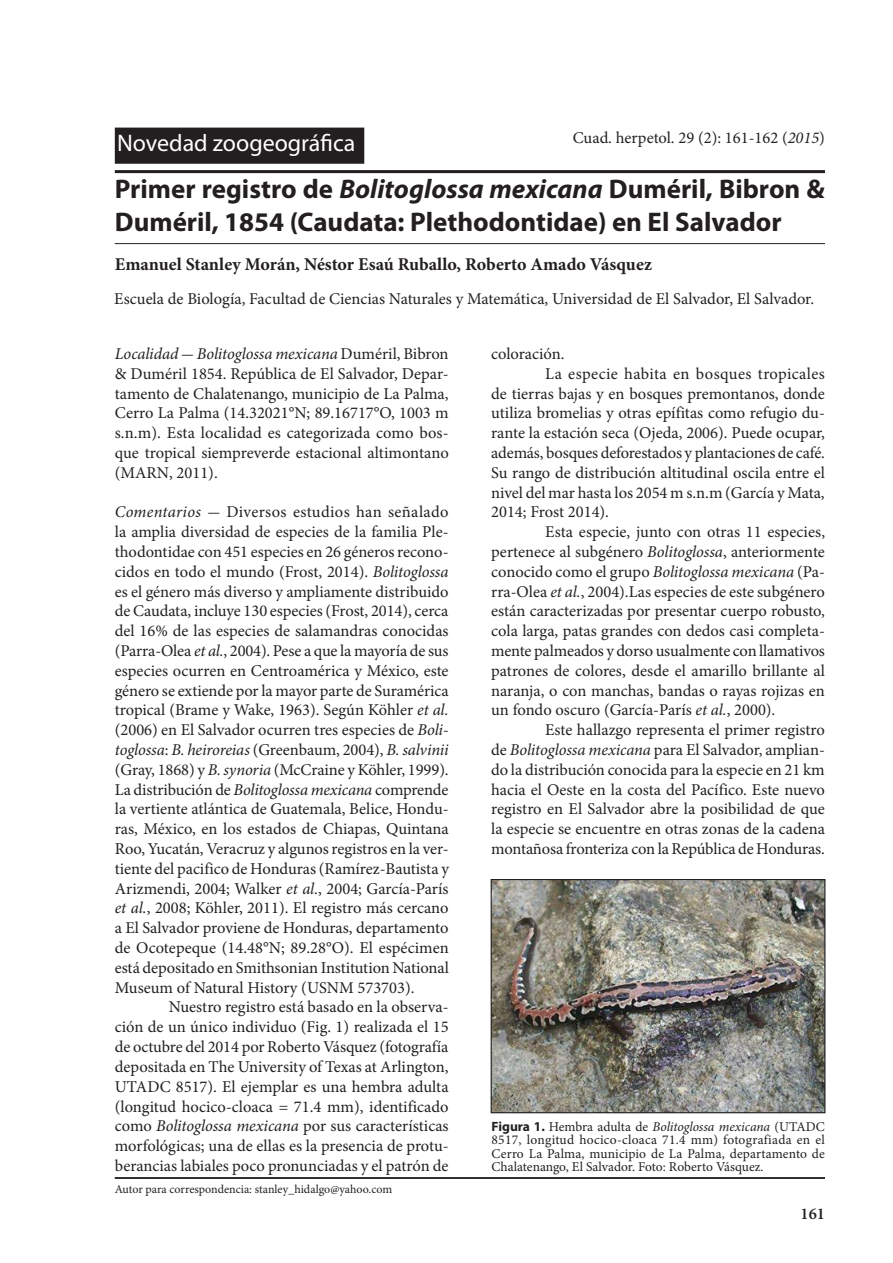
<style>
.page{position:relative;width:893px;height:1263px;background:#fff}
.page>*{position:absolute;margin:0;border:0;box-sizing:border-box;transform-origin:0 0}
.Título{font:700 27px/32.4px "Myriad Pro";color:#231f20}
.Sección{font:24px "Myriad Pro";color:#fff}
.Autores{font:700 18px "Minion Pro";color:#231f20}
.C__de_texto{font:16.5px/19.8px "Minion Pro";letter-spacing:-.005em;color:#231f20;text-align:justify}
.Direcciones{font:16.5px "Minion Pro";color:#231f20}
.t1{font:600 16.5px "Minion Pro";color:#231f20}
.Resumen{font:13.5px/13.5px "Minion Pro";color:#231f20;text-align:justify}
.Correspondencia{font:12px "Minion Pro";color:#231f20}
.s1{font-style:italic}
.s2{font-family:"Myriad Pro";font-weight:700}
</style>
<div class="page">
<div style="left:116px;top:128px;width:248px;height:35px;background:#231f20"></div>
<div style="left:115px;top:128px;width:249px;height:36px;border:2px solid #231f20"></div>
<hr style="left:115px;top:170px;width:710px;height:3px;background:#231f20">
<hr style="left:115px;top:1177px;width:710px;height:1px;background:#231f20">
<hr style="left:115px;top:1178px;width:710px;height:1px;background:#231f20">
<hr style="left:115px;top:243px;width:710px;height:1px;background:#231f20">
<img style="left:493px;top:881px;width:330px;height:230px">
<div style="left:491px;top:879px;width:334px;height:234px;border:1px solid #231f20"></div>
<p class="Sección" style="left:117px;top:128px;width:240px">Novedad zoogeográfica</p>
<p class="C__de_texto" style="left:573px;top:128px;width:254px">Cuad. herpetol. 29 (2): 161-162 (<span class="s1">2015</span>)</p>
<p class="Título" style="left:115px;top:172px;width:712px">Primer registro de <span class="s1">Bolitoglossa mexicana</span> Duméril, Bibron &amp;<br>Duméril, 1854 (Caudata: Plethodontidae) en El Salvador</p>
<p class="Autores" style="left:115px;top:252px;width:539px">Emanuel Stanley Morán, Néstor Esaú Ruballo, Roberto Amado Vásquez</p>
<p class="Direcciones" style="left:114px;top:288px;width:701px">Escuela de Biología, Facultad de Ciencias Naturales y Matemática, Universidad de El Salvador, El Salvador.</p>
<p class="C__de_texto" style="left:115px;top:344px;width:335px"><span class="s1">Localidad</span> - <span class="s1">Bolitoglossa mexicana</span> Duméril, Bibron &amp; Duméril 1854. República de El Salvador, Depar&shy;tamento de Chalatenango, municipio de La Palma, Cerro La Palma (14.32021°N; 89.16717°O, 1003 m s.n.m). Esta localidad es categorizada como bos&shy;que tropical siempreverde estacional altimontano (MARN, 2011).</p>
<p class="C__de_texto" style="left:115px;top:502px;width:335px"><span class="s1">Comentarios</span> - Diversos estudios han señalado la amplia diversidad de especies de la familia Ple&shy;thodontidae con 451 especies en 26 géneros recono&shy;cidos en todo el mundo (Frost, 2014). <span class="s1">Bolitoglossa </span>es el género más diverso y ampliamente distribuido de Caudata, incluye 130 especies (Frost, 2014), cerca del 16% de las especies de salamandras conocidas (Parra-Olea <span class="s1">et al.</span>, 2004). Pese a que la mayoría de sus especies ocurren en Centroamérica y México, este género se extiende por la mayor parte de Suramérica tropical (Brame y Wake, 1963). Según Köhler <span class="s1">et al. </span>(2006) en El Salvador ocurren tres especies de <span class="s1">Boli&shy;toglossa</span>: <span class="s1">B. heiroreias</span> (Greenbaum, 2004), <span class="s1">B. salvinii </span>(Gray, 1868) y <span class="s1">B. synoria</span> (McCraine y Köhler, 1999).</p>
<p class="C__de_texto" style="left:115px;top:779px;width:336px">La distribución de <span class="s1">Bolitoglossa mexicana</span> comprende la vertiente atlántica de Guatemala, Belice, Hondu&shy;ras, México, en los estados de Chiapas, Quintana Roo, Yucatán, Veracruz y algunos registros en la ver&shy;tiente del pacifico de Honduras (Ramírez-Bautista y Arizmendi, 2004; Walker <span class="s1">et al.</span>, 2004; García-París <span class="s1">et al.</span>, 2008; Köhler, 2011). El registro más cercano a El Salvador proviene de Honduras, departamento de Ocotepeque (14.48°N; 89.28°O). El espécimen está depositado en Smithsonian Institution National Museum of Natural History (USNM 573703).</p>
<p class="C__de_texto" style="left:115px;top:997px;width:335px;text-indent:54px">Nuestro registro está basado en la observa&shy;ción de un único individuo (Fig. 1) realizada el 15 de octubre del 2014 por Roberto Vásquez (fotografía depositada en The University of Texas at Arlington, UTADC 8517). El ejemplar es una hembra adulta (longitud hocico-cloaca = 71.4 mm), identificado como <span class="s1">Bolitoglossa mexicana</span> por sus características morfológicas; una de ellas es la presencia de protu&shy;berancias labiales poco pronunciadas y el patrón de</p>
<p class="Correspondencia" style="left:115px;top:1181px;width:279px">Autor para correspondencia: stanley_hidalgo@yahoo.com</p>
<p class="C__de_texto" style="left:491px;top:344px;width:75px">coloración.</p>
<p class="C__de_texto" style="left:491px;top:364px;width:335px;text-indent:54px">La especie habita en bosques tropicales de tierras bajas y en bosques premontanos, donde utiliza bromelias y otras epífitas como refugio du&shy;rante la estación seca (Ojeda, 2006). Puede ocupar, además, bosques deforestados y plantaciones de café.<br>Su rango de distribución altitudinal oscila entre el nivel del mar hasta los 2054 m s.n.m (García y Mata, 2014; Frost 2014).</p>
<p class="C__de_texto" style="left:491px;top:522px;width:335px;text-indent:54px">Esta especie, junto con otras 11 especies, pertenece al subgénero <span class="s1">Bolitoglossa</span>, anteriormente conocido como el grupo <span class="s1">Bolitoglossa mexicana</span> (Pa&shy;rra-Olea <span class="s1">et al.</span>, 2004).Las especies de este subgénero están caracterizadas por presentar cuerpo robusto, cola larga, patas grandes con dedos casi completa&shy;mente palmeados y dorso usualmente con llamativos patrones de colores, desde el amarillo brillante al naranja, o con manchas, bandas o rayas rojizas en un fondo oscuro (García-París <span class="s1">et al.</span>, 2000).</p>
<p class="C__de_texto" style="left:491px;top:720px;width:335px;text-indent:54px">Este hallazgo representa el primer registro de <span class="s1">Bolitoglossa mexicana</span> para El Salvador, amplian&shy;do la distribución conocida para la especie en 21 km hacia el Oeste en la costa del Pacífico. Este nuevo registro en El Salvador abre la posibilidad de que la especie se encuentre en otras zonas de la cadena montañosa fronteriza con la República de Honduras.</p>
<p class="Resumen" style="left:492px;top:1120px;width:335px"><span class="s2">Figura 1.</span> Hembra adulta de <span class="s1">Bolitoglossa mexicana</span> (UTADC 8517, longitud hocico-cloaca 71.4 mm) fotografiada en el Cerro La Palma, municipio de La Palma, departamento de Chalatenango, El Salvador. Foto: Roberto Vásquez.</p>
<p class="t1" style="left:800px;top:1202px;width:26px">161</p>
</div>
